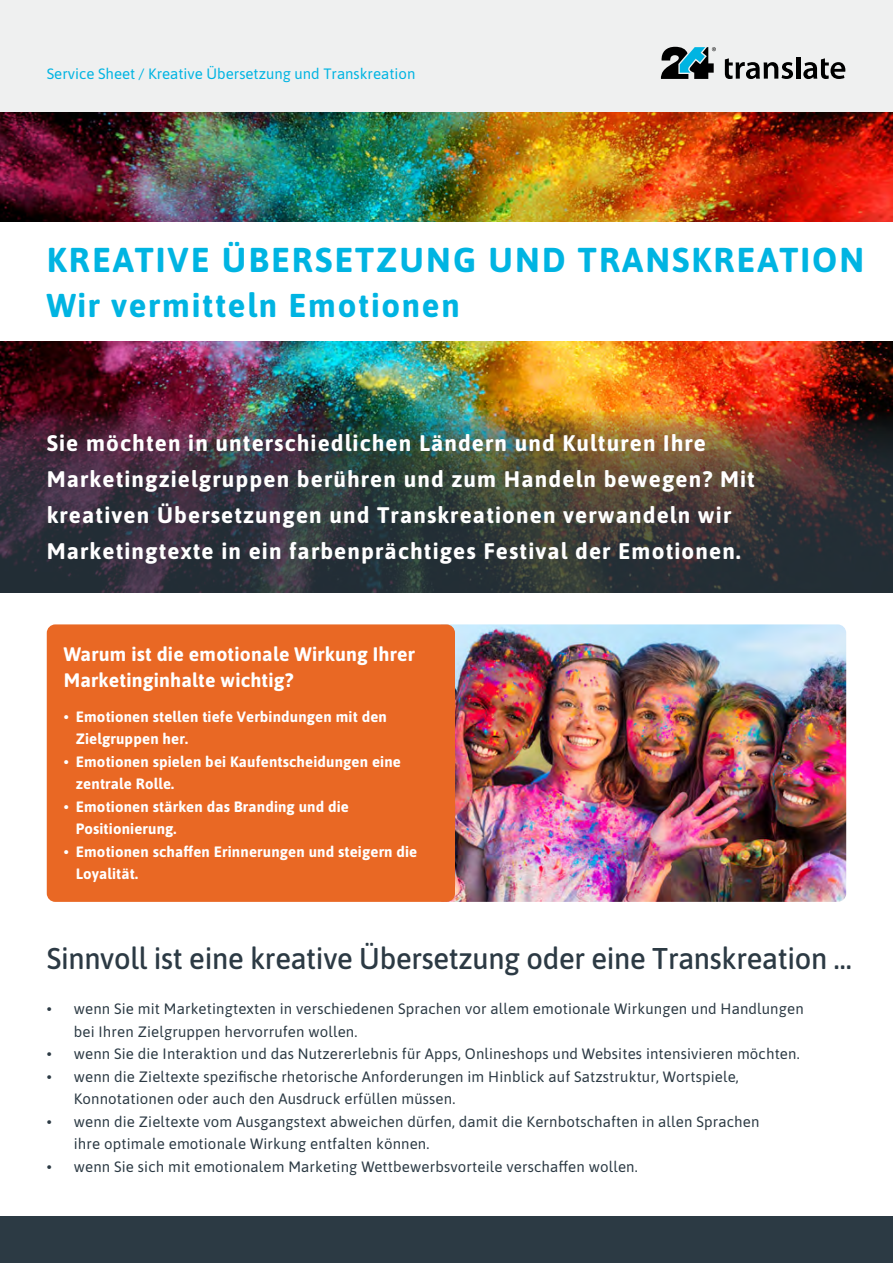
<style>
.page{position:relative;width:893px;height:1263px;background:#fff}
.page>*{position:absolute;margin:0;border:0;box-sizing:border-box;transform-origin:0 0}
.t1{font:700 34.5px "Asap";letter-spacing:.06em;color:#00b4e2}
.t2{font:700 33px "Asap";letter-spacing:.05em;color:#00b4e2}
.t3{font:500 30px "Asap";letter-spacing:-.01em;color:#2c3a44}
.t4{font:700 22.5px/36px "Asap";letter-spacing:.05em;color:#fff}
.t5{font:700 19.5px/25.5px "Asap";letter-spacing:.01em;color:#fff}
.t6{font:15px/22.5px "Asap";letter-spacing:.01em;color:#2c3a44}
.t7{font:700 15px/22.5px "Asap";letter-spacing:.01em;color:#fff}
.t8{font:15px "Asap";color:#00b4e2}
</style>
<div class="page">
<img style="left:449px;top:624px;width:397px;height:278px">
<div style="left:0;top:1216px;width:893px;height:47px;background:#2c3a44"></div>
<div style="left:0;top:0;width:893px;height:113px;background:#eff0f0"></div>
<img style="left:0;top:113px;width:893px;height:279px">
<img style="left:0;top:392px;width:893px;height:201px">
<svg style="left:661px;top:47px;width:55px;height:32px"></svg>
<hr style="left:796px;top:57px;width:4px;height:22px;background:#000">
<svg style="left:725px;top:58px;width:68px;height:21px"></svg>
<svg style="left:803px;top:58px;width:42px;height:21px"></svg>
<div style="left:0;top:222px;width:893px;height:118px;background:#fff"></div>
<div style="left:47px;top:624px;width:408px;height:278px;background:#e96824;border-radius:9px"></div>
<p class="t8" style="left:47px;top:64px;width:370px">Service Sheet / Kreative Übersetzung und Transkreation</p>
<h1 class="t1" style="left:47px;top:235px;width:819px">KREATIVE ÜBERSETZUNG UND TRANSKREATION</h1>
<h2 class="t2" style="left:47px;top:282px;width:414px">Wir vermitteln Emotionen</h2>
<p class="t4" style="left:47px;top:423px;width:710px">Sie möchten in unterschiedlichen Ländern und Kulturen Ihre Marketingzielgruppen berühren und zum Handeln bewegen? Mit kreativen Übersetzungen und Transkreationen verwandeln wir Marketingtexte in ein farbenprächtiges Festival der Emotionen.</p>
<h3 class="t5" style="left:64px;top:641px;width:353px">Warum ist die emotionale Wirkung Ihrer<br>Marketinginhalte wichtig?</h3>
<p class="t7" style="left:76px;top:705px;width:313px;text-indent:-12px">• Emotionen stellen tiefe Verbindungen mit den<br>Zielgruppen her.</p>
<p class="t7" style="left:76px;top:750px;width:327px;text-indent:-12px">• Emotionen spielen bei Kaufentscheidungen eine zentrale Rolle.</p>
<p class="t7" style="left:76px;top:795px;width:275px;text-indent:-12px">• Emotionen stärken das Branding und die<br>Positionierung.</p>
<p class="t7" style="left:76px;top:840px;width:343px;text-indent:-12px">• Emotionen schaffen Erinnerungen und steigern die<br>Loyalität.</p>
<h3 class="t3" style="left:47px;top:938px;width:806px">Sinnvoll ist eine kreative Übersetzung oder eine Transkreation …</h3>
<p class="t6" style="left:74px;top:997px;width:731px;text-indent:-27px">• wenn Sie mit Marketingtexten in verschiedenen Sprachen vor allem emotionale Wirkungen und Handlungen bei Ihren Zielgruppen hervorrufen wollen.</p>
<p class="t6" style="left:47px;top:1042px;width:754px">• wenn Sie die Interaktion und das Nutzererlebnis für Apps, Onlineshops und Websites intensivieren möchten.</p>
<p class="t6" style="left:74px;top:1064px;width:667px;text-indent:-27px">• wenn die Zieltexte spezifische rhetorische Anforderungen im Hinblick auf Satzstruktur, Wortspiele,<br>Konnotationen oder auch den Ausdruck erfüllen müssen.</p>
<p class="t6" style="left:74px;top:1109px;width:687px;text-indent:-27px">• wenn die Zieltexte vom Ausgangstext abweichen dürfen, damit die Kernbotschaften in allen Sprachen ihre optimale emotionale Wirkung entfalten können.</p>
<p class="t6" style="left:47px;top:1154px;width:592px">• wenn Sie sich mit emotionalem Marketing Wettbewerbsvorteile verschaffen wollen.</p>
</div>
